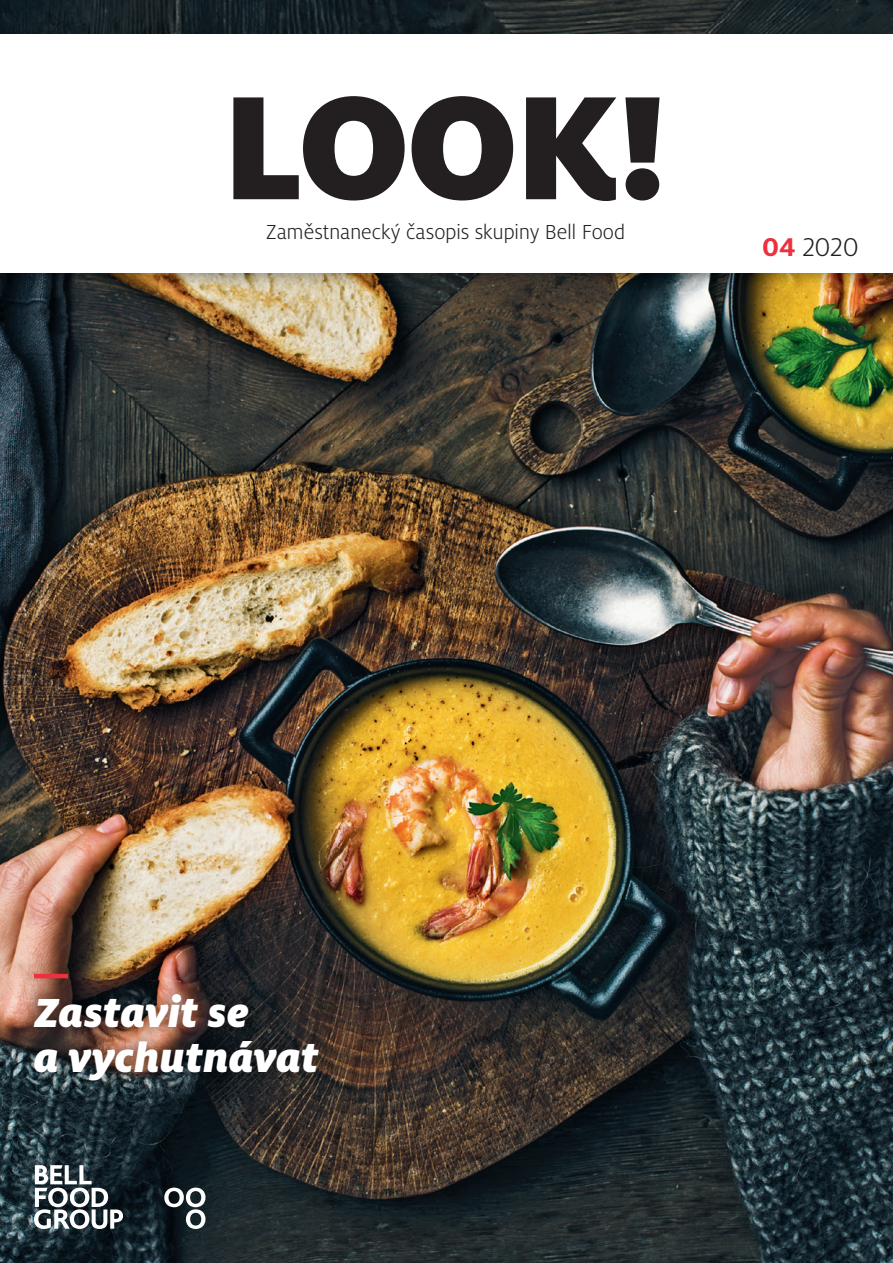
<style>
.page{position:relative;width:893px;height:1263px;background:#fff}
.page>*{position:absolute;margin:0;border:0;box-sizing:border-box;transform-origin:0 0}
.t1{font:italic 900 45px/45px "Milo Pro";letter-spacing:.01em;color:#fff}
.t2{font:300 28.5px "Milo Pro";color:#231f20}
.t3{font:300 22.5px "Milo Pro";letter-spacing:-.01em;color:#231f20}
.s1{font-weight:700;color:#ee2f3e}
</style>
<div class="page">
<img style="left:0;top:0;width:893px;height:1263px">
<div style="left:0;top:34px;width:893px;height:238px;background:#fff"></div>
<svg style="left:233px;top:96px;width:427px;height:105px"></svg>
<svg style="left:164px;top:1187px;width:41px;height:42px"></svg>
<svg style="left:34px;top:1165px;width:89px;height:64px"></svg>
<img style="left:21px;top:980px;width:311px;height:114px">
<hr style="left:34px;top:974px;width:34px;height:4px;background:#ee2f3e">
<p class="t3" style="left:266px;top:220px;width:361px">Zaměstnanecký časopis skupiny Bell Food</p>
<p class="t2" style="left:762px;top:232px;width:98px"><span class="s1">04</span> 2020</p>
<h1 class="t1" style="left:34px;top:989px;width:286px">Zastavit se<br>a vychutnávat</h1>
</div>
